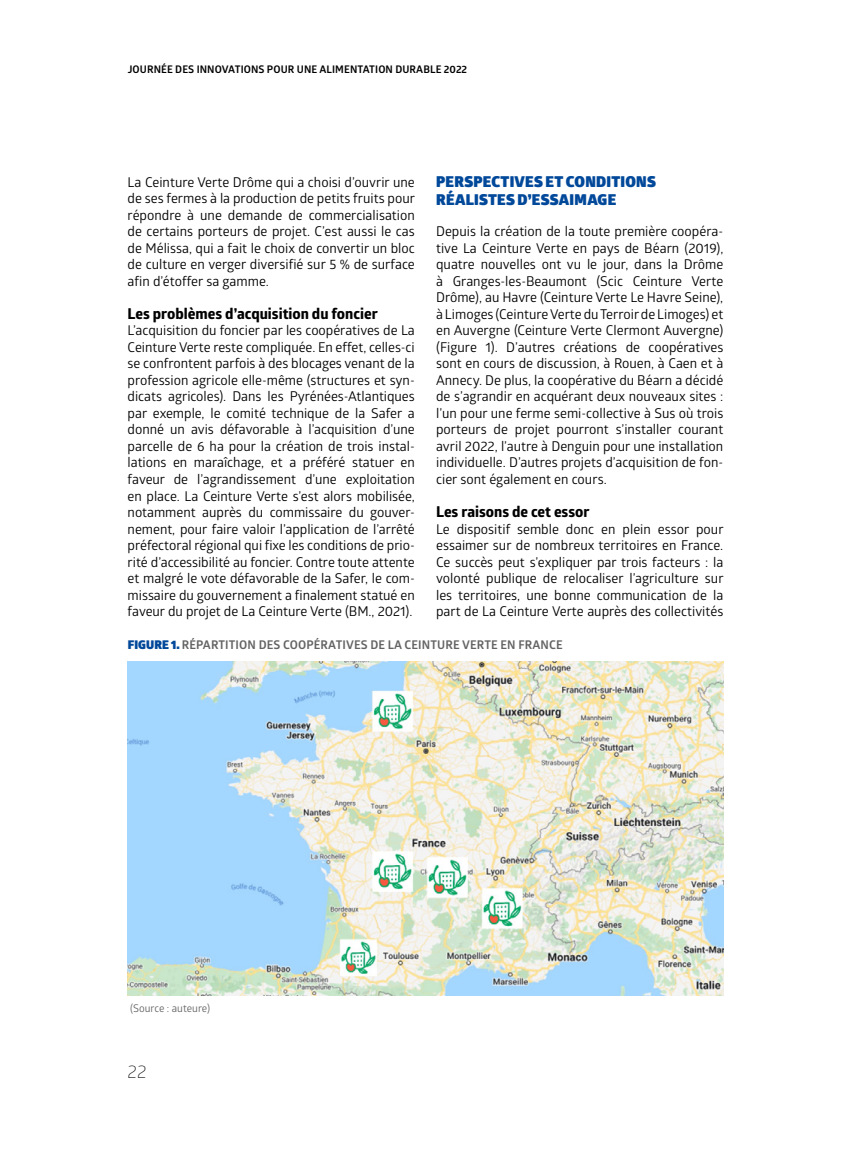
<style>
.page{position:relative;width:851px;height:1149px;background:#fff}
.page>*{position:absolute;margin:0;border:0;box-sizing:border-box;transform-origin:0 0}
.t1{font:300 18px "Glober";color:#000}
.T2{font:700 15px "Globerx";color:#000}
.T1{font:900 15px/18px "Glober";letter-spacing:.02em;color:#00489a}
.TEXTE-SansAlinea{font:13.5px/16.5px "Glober";color:#000;text-align:justify}
.TEXTE{font:13.5px/16.5px "Glober";color:#000;text-align:justify}
.TitreFigure{font:700 12px "Glober";letter-spacing:.01em;color:#646363}
.t2{font:700 10.5px "Glober";letter-spacing:.01em;color:#000}
.SourceFigure{font:10.5px "Glober";color:#646363}
.s1{font-weight:900;color:#00489a}
</style>
<div class="page">
<img style="left:128px;top:661px;width:595px;height:334px">
<p class="t2" style="left:128px;top:62px;width:341px">JOURNÉE DES INNOVATIONS POUR UNE ALIMENTATION DURABLE 2022</p>
<p class="T1" style="left:436px;top:172px;width:221px">PERSPECTIVES ET CONDITIONS<br>RÉALISTES D’ESSAIMAGE</p>
<p class="TEXTE-SansAlinea" style="left:436px;top:222px;width:289px">Depuis la création de la toute première coopéra&shy;tive La Ceinture Verte en pays de Béarn (2019), quatre nouvelles ont vu le jour, dans la Drôme à Granges-les-Beaumont (Scic Ceinture Verte Drôme), au Havre (Ceinture Verte Le Havre Seine), à Limoges (Ceinture Verte du Terroir de Limoges) et en Auvergne (Ceinture Verte Clermont Auvergne) (Figure 1). D’autres créations de coopératives sont en cours de discussion, à Rouen, à Caen et à Annecy. De plus, la coopérative du Béarn a décidé de s’agrandir en acquérant deux nouveaux sites : l’un pour une ferme semi-collective à Sus où trois porteurs de projet pourront s’installer courant avril 2022, l’autre à Denguin pour une installation individuelle. D’autres projets d’acquisition de fon&shy;cier sont également en cours.</p>
<p class="T2" style="left:436px;top:500px;width:155px">Les raisons de cet essor</p>
<p class="TEXTE-SansAlinea" style="left:436px;top:519px;width:289px">Le dispositif semble donc en plein essor pour essaimer sur de nombreux territoires en France.<br>Ce succès peut s’expliquer par trois facteurs : la volonté publique de relocaliser l’agriculture sur les territoires, une bonne communication de la part de La Ceinture Verte auprès des collectivités</p>
<p class="TitreFigure" style="left:128px;top:636px;width:436px"><span class="s1">FIGURE 1.</span> RÉPARTITION DES COOPÉRATIVES DE LA CEINTURE VERTE EN FRANCE</p>
<p class="TEXTE" style="left:128px;top:173px;width:289px">La Ceinture Verte Drôme qui a choisi d’ouvrir une de ses fermes à la production de petits fruits pour répondre à une demande de commercialisation de certains porteurs de projet. C’est aussi le cas de Mélissa, qui a fait le choix de convertir un bloc de culture en verger diversifié sur 5 % de surface afin d’étoffer sa gamme.</p>
<p class="T2" style="left:128px;top:302px;width:251px">Les problèmes d’acquisition du foncier</p>
<p class="TEXTE-SansAlinea" style="left:128px;top:321px;width:289px">L’acquisition du foncier par les coopératives de La Ceinture Verte reste compliquée. En effet, celles-ci se confrontent parfois à des blocages venant de la profession agricole elle-même (structures et syn&shy;dicats agricoles). Dans les Pyrénées-Atlantiques par exemple, le comité technique de la Safer a donné un avis défavorable à l’acquisition d’une parcelle de 6 ha pour la création de trois instal&shy;lations en maraîchage, et a préféré statuer en faveur de l’agrandissement d’une exploitation en place. La Ceinture Verte s’est alors mobilisée, notamment auprès du commissaire du gouver&shy;nement, pour faire valoir l’application de l’arrêté préfectoral régional qui fixe les conditions de prio&shy;rité d’accessibilité au foncier. Contre toute attente et malgré le vote défavorable de la Safer, le com&shy;missaire du gouvernement a finalement statué en faveur du projet de La Ceinture Verte (BM., 2021).</p>
<p class="SourceFigure" style="left:130px;top:1001px;width:81px">(Source : auteure)</p>
<h1 class="t1" style="left:128px;top:1059px;width:21px">22</h1>
</div>
